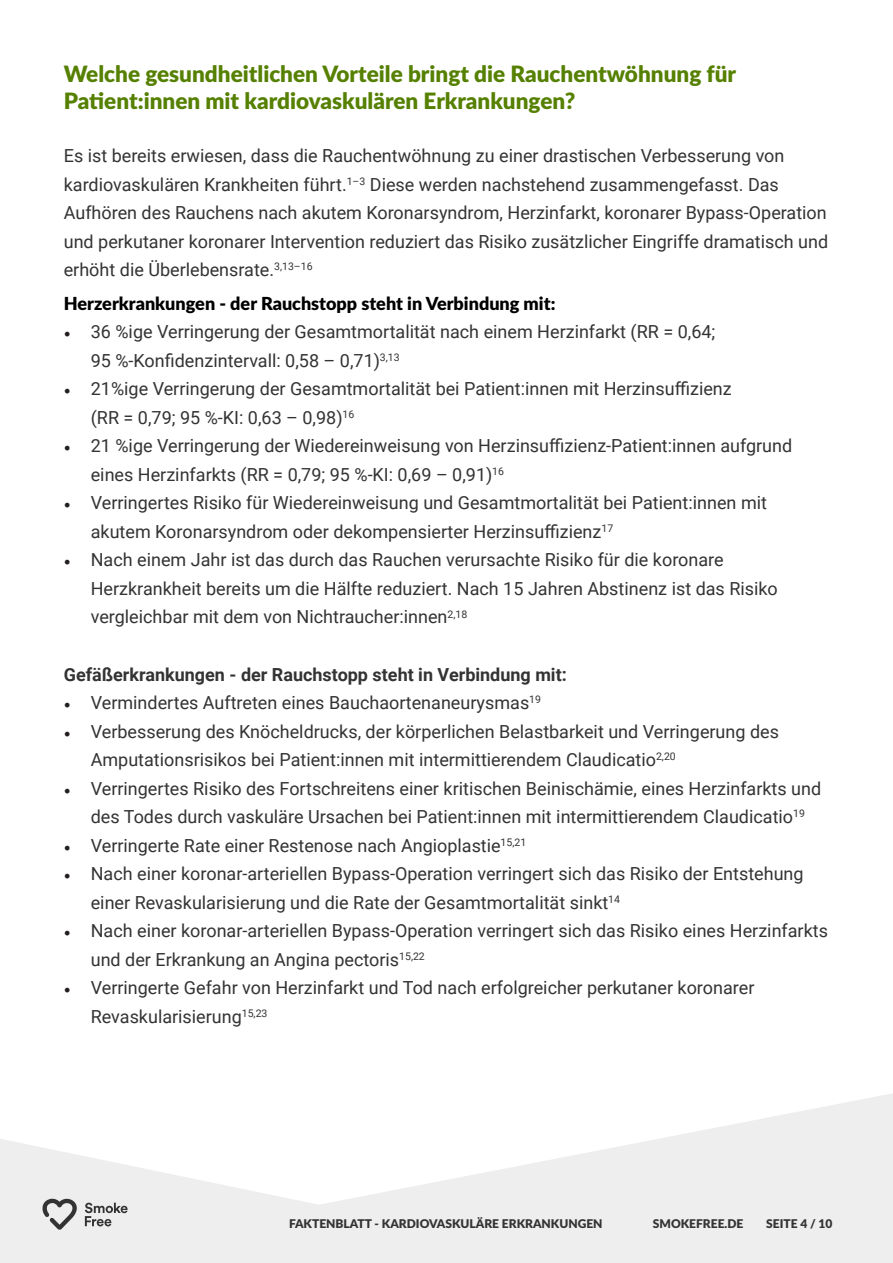
<style>
.page{position:relative;width:893px;height:1263px;background:#fff}
.page>*{position:absolute;margin:0;border:0;box-sizing:border-box;transform-origin:0 0}
.t1{font:900 22.5px/27px "Lato";color:#558000}
.t2{font:18px/28.5px "Roboto";color:#333}
.t3{font:700 18px "Roboto";color:#333}
.t4{font:900 18px "Lato";color:#000}
.t5{font:900 12px "Lato";color:#323332}
.t6{font:900 12px "Lato";color:#333}
.s1{font-family:"Minion Pro";color:#231f20}
</style>
<div class="page">
<svg style="left:0;top:1093px;width:893px;height:170px;fill:#eee"></svg>
<svg style="left:43px;top:1198px;width:85px;height:32px;background:#bebebe"></svg>
<p class="t1" style="left:64px;top:59px;width:674px">Welche gesundheitlichen Vorteile bringt die Rauchentwöhnung für<br>Patient:innen mit kardiovaskulären Erkrankungen?</p>
<p class="t2" style="left:64px;top:141px;width:766px">Es ist bereits erwiesen, dass die Rauchentwöhnung zu einer drastischen Verbesserung von kardiovaskulären Krankheiten führt.<sup>1–3</sup> Diese werden nachstehend zusammengefasst. Das Aufhören des Rauchens nach akutem Koronarsyndrom, Herzinfarkt, koronarer Bypass-Operation und perkutaner koronarer Intervention reduziert das Risiko zusätzlicher Eingriffe dramatisch und erhöht die Überlebensrate.<sup>3,13–16</sup></p>
<p class="t4" style="left:64px;top:290px;width:493px">Herzerkrankungen - der Rauchstopp steht in Verbindung mit:</p>
<p class="t2" style="left:91px;top:317px;width:626px;text-indent:-27px"><span class="s1">•</span> 36 %ige Verringerung der Gesamtmortalität nach einem Herzinfarkt (RR = 0,64;<br>95 %-Konfidenzintervall: 0,58 – 0,71)<sup>3,13</sup></p>
<p class="t2" style="left:91px;top:374px;width:642px;text-indent:-27px"><span class="s1">•</span> 21%ige Verringerung der Gesamtmortalität bei Patient:innen mit Herzinsuffizienz (RR = 0,79; 95 %-KI: 0,63 – 0,98)<sup>16</sup></p>
<p class="t2" style="left:91px;top:431px;width:703px;text-indent:-27px"><span class="s1">•</span> 21 %ige Verringerung der Wiedereinweisung von Herzinsuffizienz-Patient:innen aufgrund eines Herzinfarkts (RR = 0,79; 95 %-KI: 0,69 – 0,91)<sup>16</sup></p>
<p class="t2" style="left:91px;top:488px;width:678px;text-indent:-27px"><span class="s1">•</span> Verringertes Risiko für Wiedereinweisung und Gesamtmortalität bei Patient:innen mit akutem Koronarsyndrom oder dekompensierter Herzinsuffizienz<sup>17</sup></p>
<p class="t2" style="left:91px;top:545px;width:689px;text-indent:-27px"><span class="s1">•</span> Nach einem Jahr ist das durch das Rauchen verursachte Risiko für die koronare<br>Herzkrankheit bereits um die Hälfte reduziert. Nach 15 Jahren Abstinenz ist das Risiko vergleichbar mit dem von Nichtraucher:innen<sup>2,18</sup></p>
<p class="t3" style="left:64px;top:661px;width:505px">Gefäßerkrankungen - der Rauchstopp steht in Verbindung mit:</p>
<p class="t2" style="left:64px;top:688px;width:479px"><span class="s1">•</span> Vermindertes Auftreten eines Bauchaortenaneurysmas<sup>19</sup></p>
<p class="t2" style="left:91px;top:716px;width:690px;text-indent:-27px"><span class="s1">•</span> Verbesserung des Knöcheldrucks, der körperlichen Belastbarkeit und Verringerung des<br>Amputationsrisikos bei Patient:innen mit intermittierendem Claudicatio<sup>2,20</sup></p>
<p class="t2" style="left:64px;top:773px;width:759px;text-align:center"><span class="s1">•</span> Verringertes Risiko des Fortschreitens einer kritischen Beinischämie, eines Herzinfarkts und des Todes durch vaskuläre Ursachen bei Patient:innen mit intermittierendem Claudicatio<sup>19</sup></p>
<p class="t2" style="left:64px;top:830px;width:464px"><span class="s1">•</span> Verringerte Rate einer Restenose nach Angioplastie<sup>15,21</sup></p>
<p class="t2" style="left:91px;top:859px;width:714px;text-indent:-27px"><span class="s1">•</span> Nach einer koronar-arteriellen Bypass-Operation verringert sich das Risiko der Entstehung einer Revaskularisierung und die Rate der Gesamtmortalität sinkt<sup>14</sup></p>
<p class="t2" style="left:91px;top:916px;width:739px;text-indent:-27px"><span class="s1">•</span> Nach einer koronar-arteriellen Bypass-Operation verringert sich das Risiko eines Herzinfarkts und der Erkrankung an Angina pectoris<sup>15,22</sup></p>
<p class="t2" style="left:91px;top:973px;width:665px;text-indent:-27px"><span class="s1">•</span> Verringerte Gefahr von Herzinfarkt und Tod nach erfolgreicher perkutaner koronarer<br>Revaskularisierung<sup>15,23</sup></p>
<p class="t5" style="left:289px;top:1215px;width:315px">FAKTENBLATT - KARDIOVASKULÄRE ERKRANKUNGEN</p>
<p class="t6" style="left:653px;top:1215px;width:92px">SMOKEFREE.DE</p>
<p class="t6" style="left:766px;top:1215px;width:68px">SEITE 4 / 10</p>
</div>
